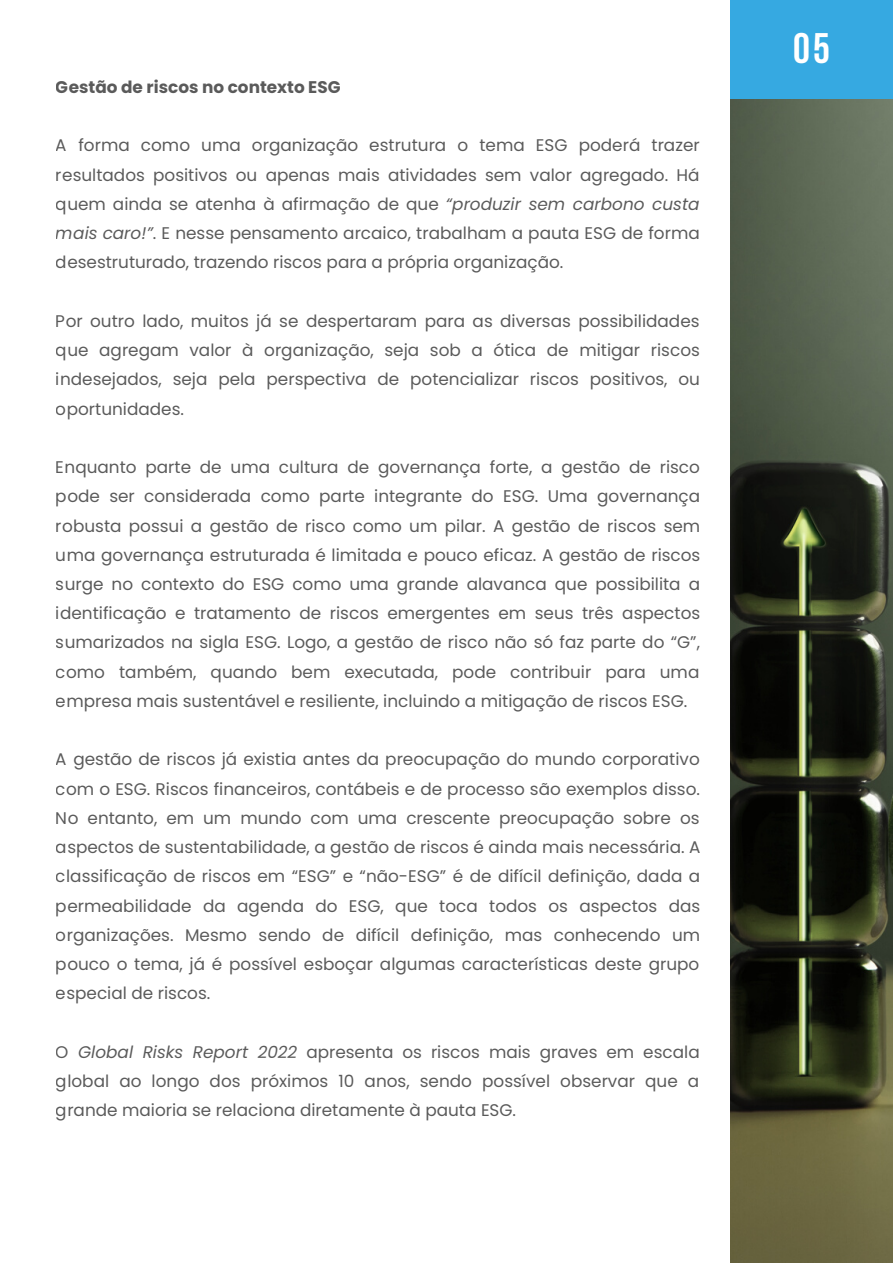
<style>
.page{position:relative;width:893px;height:1264px;background:#fff}
.page>*{position:absolute;margin:0;border:0;box-sizing:border-box;transform-origin:0 0}
.t1{font:700 42.45px "Bebas Neue";color:#fff}
.t2{font:16.8px/29.2px "Poppins";color:#000;text-align:justify}
.t3{font:700 16.8px "Poppins";color:#000}
.s1{font-style:italic}
</style>
<div class="page">
<img style="left:730px;top:98px;width:162px;height:1164px">
<div style="left:730px;top:0;width:162px;height:98px;background:#36a9e1"></div>
<p class="t3" style="left:56px;top:75px;width:286px">Gestão de riscos no contexto ESG</p>
<p class="t2" style="left:56px;top:131px;width:645px">A forma como uma organização estrutura o tema ESG poderá trazer resultados positivos ou apenas mais atividades sem valor agregado. Há quem ainda se atenha à afirmação de que <span class="s1">“produzir sem carbono custa mais caro!”</span>. E nesse pensamento arcaico, trabalham a pauta ESG de forma desestruturado, trazendo riscos para a própria organização.</p>
<p class="t2" style="left:56px;top:306px;width:645px">Por outro lado, muitos já se despertaram para as diversas possibilidades que agregam valor à organização, seja sob a ótica de mitigar riscos indesejados, seja pela perspectiva de potencializar riscos positivos, ou oportunidades.</p>
<p class="t2" style="left:56px;top:452px;width:646px">Enquanto parte de uma cultura de governança forte, a gestão de risco pode ser considerada como parte integrante do ESG. Uma governança robusta possui a gestão de risco como um pilar. A gestão de riscos sem uma governança estruturada é limitada e pouco eficaz. A gestão de riscos surge no contexto do ESG como uma grande alavanca que possibilita a identificação e tratamento de riscos emergentes em seus três aspectos sumarizados na sigla ESG. Logo, a gestão de risco não só faz parte do “G”, como também, quando bem executada, pode contribuir para uma empresa mais sustentável e resiliente, incluindo a mitigação de riscos ESG.</p>
<p class="t2" style="left:56px;top:745px;width:646px">A gestão de riscos já existia antes da preocupação do mundo corporativo com o ESG. Riscos financeiros, contábeis e de processo são exemplos disso.<br>No entanto, em um mundo com uma crescente preocupação sobre os aspectos de sustentabilidade, a gestão de riscos é ainda mais necessária. A classificação de riscos em “ESG” e “não-ESG” é de difícil definição, dada a permeabilidade da agenda do ESG, que toca todos os aspectos das organizações. Mesmo sendo de difícil definição, mas conhecendo um pouco o tema, já é possível esboçar algumas características deste grupo especial de riscos.</p>
<p class="t2" style="left:56px;top:1037px;width:645px">O <span class="s1">Global Risks Report 2022</span> apresenta os riscos mais graves em escala global ao longo dos próximos 10 anos, sendo possível observar que a grande maioria se relaciona diretamente à pauta ESG.</p>
<p class="t1" style="left:793px;top:31px;width:38px">05</p>
</div>
